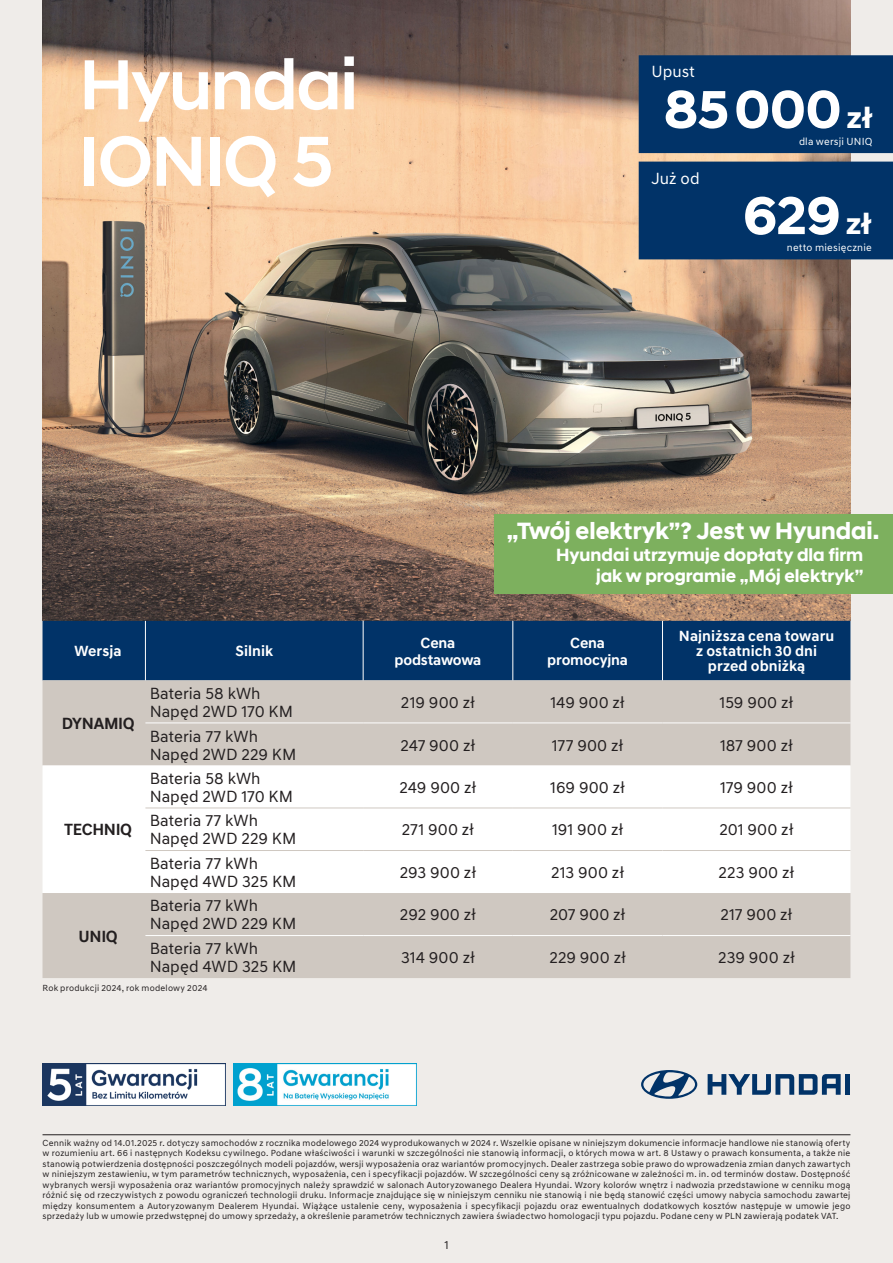
<style>
.page{position:relative;width:893px;height:1263px;background:#efece9}
.page>*{position:absolute;margin:0;border:0;box-sizing:border-box;transform-origin:0 0}
.t1{font:500 72px/76.5px "Hyundai Sans Head";letter-spacing:-.02em;color:#fff}
.t2{font:700 54px "Hyundai Sans Head";letter-spacing:-.005em;color:#fff}
.t3{font:700 24px "Hyundai Sans Head";color:#fff}
.t4{font:700 18px/21.6px "Hyundai Sans Head";color:#fff;text-align:right}
.t5{font:16.5px/18px "Hyundai Sans Text";color:#231f20}
.t6{font:700 16.5px "Hyundai Sans Text";letter-spacing:-.02em;color:#231f20}
.t7{font:16.5px "Hyundai Sans Text";color:#fff}
.t8{font:700 15px/15px "Hyundai Sans Text";letter-spacing:.005em;color:#fff;text-align:center}
.t9{font:700 15px "Hyundai Sans Text";letter-spacing:-.015em;color:#fff}
.t10{font:12px "Hyundai Sans Text";color:#231f20}
.t11{font:10.5px "Hyundai Sans Text";letter-spacing:.015em;color:#fff}
.t12{font:9px/10.5px "Hyundai Sans Text";letter-spacing:.02em;color:#231f20;text-align:justify}
.s1{font-size:30px}
</style>
<div class="page">
<img style="left:43px;top:0;width:807px;height:621px">
<div style="left:43px;top:621px;width:807px;height:59px;background:#013368"></div>
<div style="left:43px;top:680px;width:807px;height:298px;background:#cfc8c1"></div>
<div style="left:43px;top:765px;width:807px;height:128px;background:#fff"></div>
<hr style="left:145px;top:621px;width:1px;height:59px;background:#fff">
<hr style="left:363px;top:621px;width:1px;height:59px;background:#fff">
<hr style="left:512px;top:621px;width:1px;height:59px;background:#fff">
<hr style="left:662px;top:621px;width:1px;height:59px;background:#fff">
<hr style="left:145px;top:807px;width:218px;height:1px;background:#cfc8c1">
<hr style="left:363px;top:807px;width:150px;height:1px;background:#cfc8c1">
<hr style="left:513px;top:807px;width:149px;height:1px;background:#cfc8c1">
<hr style="left:662px;top:807px;width:188px;height:1px;background:#cfc8c1">
<hr style="left:145px;top:850px;width:218px;height:1px;background:#cfc8c1">
<hr style="left:363px;top:850px;width:150px;height:1px;background:#cfc8c1">
<hr style="left:513px;top:850px;width:149px;height:1px;background:#cfc8c1">
<hr style="left:662px;top:850px;width:188px;height:1px;background:#cfc8c1">
<hr style="left:145px;top:722px;width:218px;height:1px;background:#fff">
<hr style="left:363px;top:722px;width:150px;height:1px;background:#fff">
<hr style="left:513px;top:722px;width:149px;height:1px;background:#fff">
<hr style="left:662px;top:722px;width:188px;height:1px;background:#fff">
<hr style="left:145px;top:935px;width:218px;height:1px;background:#fff">
<hr style="left:363px;top:935px;width:150px;height:1px;background:#fff">
<hr style="left:513px;top:935px;width:149px;height:1px;background:#fff">
<hr style="left:662px;top:935px;width:188px;height:1px;background:#fff">
<div style="left:494px;top:514px;width:399px;height:80px;background:#7db05e"></div>
<hr style="left:43px;top:1134px;width:807px;height:1px;background:#231f20">
<svg style="left:708px;top:1074px;width:133px;height:21px"></svg>
<div style="left:845px;top:1074px;width:5px;height:21px;background:#013368"></div>
<svg style="left:641px;top:1070px;width:56px;height:29px"></svg>
<img style="left:43px;top:1063px;width:182px;height:43px">
<img style="left:234px;top:1063px;width:183px;height:43px">
<div style="left:639px;top:55px;width:254px;height:98px;background:#013368"></div>
<div style="left:639px;top:162px;width:254px;height:97px;background:#013368"></div>
<p class="t1" style="left:79px;top:46px;width:280px">Hyundai<br>IONIQ 5</p>
<p class="t7" style="left:651px;top:62px;width:45px">Upust</p>
<p class="t2" style="left:664px;top:77px;width:210px">85000 <span class="s1">zł</span></p>
<p class="t11" style="left:799px;top:135px;width:75px">dla wersji UNIQ</p>
<p class="t7" style="left:651px;top:168px;width:50px">Już od</p>
<p class="t2" style="left:743px;top:183px;width:130px">629 <span class="s1">zł</span></p>
<p class="t11" style="left:787px;top:241px;width:86px">netto miesięcznie</p>
<p class="t8" style="left:74px;top:644px;width:49px">Wersja</p>
<p class="t8" style="left:235px;top:644px;width:39px">Silnik</p>
<p class="t8" style="left:421px;top:635px;width:36px">Cena</p>
<p class="t9" style="left:395px;top:650px;width:88px">podstawowa</p>
<p class="t3" style="left:507px;top:516px;width:374px">„Twój elektryk”? Jest w Hyundai.</p>
<p class="t4" style="left:556px;top:544px;width:309px">Hyundai utrzymuje dopłaty dla firm jak w programie „Mój elektryk”</p>
<p class="t8" style="left:570px;top:635px;width:36px">Cena</p>
<p class="t9" style="left:547px;top:650px;width:82px">promocyjna</p>
<p class="t8" style="left:679px;top:629px;width:157px">Najniższa cena towaru</p>
<p class="t8" style="left:696px;top:644px;width:123px">z ostatnich 30 dni przed obniżką</p>
<p class="t6" style="left:62px;top:713px;width:74px">DYNAMIQ</p>
<p class="t6" style="left:64px;top:820px;width:69px">TECHNIQ</p>
<p class="t5" style="left:150px;top:684px;width:145px">Bateria 58 kWh<br>Napęd 2WD 170 KM</p>
<p class="t5" style="left:401px;top:693px;width:76px">219 900 zł</p>
<p class="t5" style="left:550px;top:693px;width:76px">149 900 zł</p>
<p class="t5" style="left:719px;top:693px;width:75px">159 900 zł</p>
<p class="t5" style="left:150px;top:727px;width:148px">Bateria 77 kWh<br>Napęd 2WD 229 KM</p>
<p class="t5" style="left:401px;top:736px;width:76px">247 900 zł</p>
<p class="t5" style="left:552px;top:736px;width:73px">177 900 zł</p>
<p class="t5" style="left:720px;top:736px;width:74px">187 900 zł</p>
<p class="t5" style="left:150px;top:769px;width:145px">Bateria 58 kWh<br>Napęd 2WD 170 KM</p>
<p class="t5" style="left:400px;top:778px;width:78px">249 900 zł</p>
<p class="t5" style="left:550px;top:778px;width:76px">169 900 zł</p>
<p class="t5" style="left:720px;top:778px;width:74px">179 900 zł</p>
<p class="t5" style="left:150px;top:812px;width:148px">Bateria 77 kWh<br>Napęd 2WD 229 KM</p>
<p class="t5" style="left:402px;top:821px;width:74px">271 900 zł</p>
<p class="t5" style="left:552px;top:821px;width:73px">191 900 zł</p>
<p class="t5" style="left:719px;top:821px;width:76px">201 900 zł</p>
<p class="t5" style="left:150px;top:854px;width:148px">Bateria 77 kWh<br>Napęd 4WD 325 KM</p>
<p class="t5" style="left:400px;top:863px;width:78px">293 900 zł</p>
<p class="t5" style="left:551px;top:863px;width:75px">213 900 zł</p>
<p class="t5" style="left:718px;top:863px;width:77px">223 900 zł</p>
<p class="t5" style="left:150px;top:897px;width:148px">Bateria 77 kWh<br>Napęd 2WD 229 KM</p>
<p class="t5" style="left:400px;top:906px;width:78px">292 900 zł</p>
<p class="t5" style="left:550px;top:906px;width:77px">207 900 zł</p>
<p class="t5" style="left:720px;top:906px;width:74px">217 900 zł</p>
<p class="t5" style="left:150px;top:939px;width:148px">Bateria 77 kWh<br>Napęd 4WD 325 KM</p>
<p class="t5" style="left:401px;top:948px;width:75px">314 900 zł</p>
<p class="t5" style="left:549px;top:948px;width:78px">229 900 zł</p>
<p class="t5" style="left:718px;top:948px;width:78px">239 900 zł</p>
<p class="t12" style="left:43px;top:983px;width:166px">Rok produkcji 2024, rok modelowy 2024</p>
<p class="t6" style="left:79px;top:926px;width:41px">UNIQ</p>
<p class="t12" style="left:43px;top:1137px;width:809px">Cennik ważny od 14.01.2025 r. dotyczy samochodów z rocznika modelowego 2024 wyprodukowanych w 2024 r. Wszelkie opisane w niniejszym dokumencie informacje handlowe nie stanowią oferty w rozumieniu art. 66 i następnych Kodeksu cywilnego. Podane właściwości i warunki w szczególności nie stanowią informacji, o których mowa w art. 8 Ustawy o prawach konsumenta, a także nie stanowią potwierdzenia dostępności poszczególnych modeli pojazdów, wersji wyposażenia oraz wariantów promocyjnych. Dealer zastrzega sobie prawo do wprowadzenia zmian danych zawartych w niniejszym zestawieniu, w tym parametrów technicznych, wyposażenia, cen i specyfikacji pojazdów. W szczególności ceny są zróżnicowane w zależności m. in. od terminów dostaw. Dostępność wybranych wersji wyposażenia oraz wariantów promocyjnych należy sprawdzić w salonach Autoryzowanego Dealera Hyundai. Wzory kolorów wnętrz i nadwozia przedstawione w cenniku mogą różnić się od rzeczywistych z powodu ograniczeń technologii druku. Informacje znajdujące się w niniejszym cenniku nie stanowią i nie będą stanowić części umowy nabycia samochodu zawartej między konsumentem a Autoryzowanym Dealerem Hyundai. Wiążące ustalenie ceny, wyposażenia i specyfikacji pojazdu oraz ewentualnych dodatkowych kosztów następuje w umowie jego sprzedaży lub w umowie przedwstępnej do umowy sprzedaży, a określenie parametrów technicznych zawiera świadectwo homologacji typu pojazdu. Podane ceny w PLN zawierają podatek VAT.</p>
<p class="t10" style="left:444px;top:1237px;width:6px">1</p>
</div>
